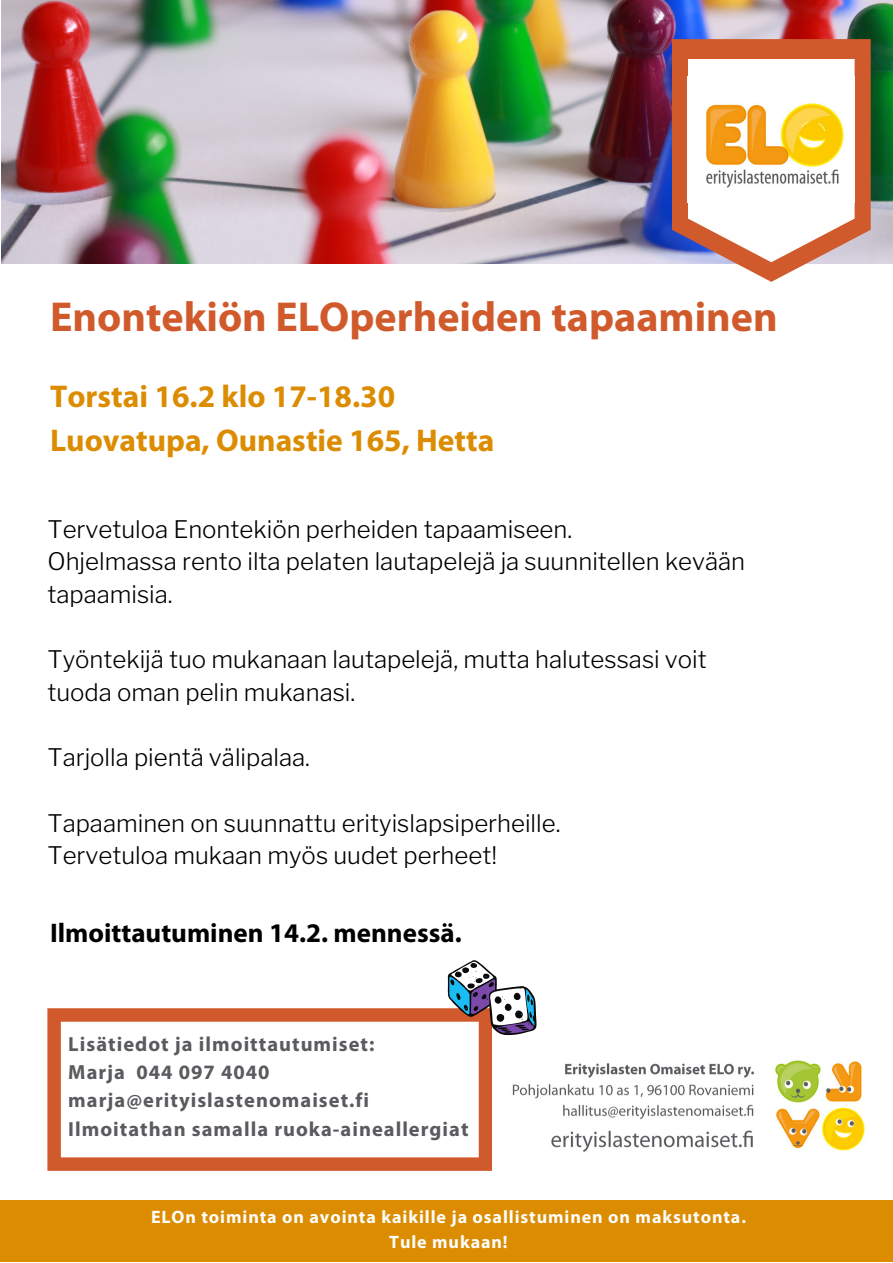
<style>
.page{position:relative;width:893px;height:1263px;background:#fff}
.page>*{position:absolute;margin:0;border:0;box-sizing:border-box;transform-origin:0 0}
.t1{font:700 42px "Myriad Pro";color:#d05a2b}
.t2{font:700 31.5px/43.9px "Myriad Pro";color:#dc8c00}
.t3{font:700 27px "Myriad Pro";color:#000}
.t4{font:300 24px/32.6px "Libre Franklin";color:#000}
.t5{font:700 20.48px/28.3px "Myriad Pro";letter-spacing:.05em;color:#5a5a5f}
.t6{font:700 18px/24.8px "Myriad Pro";letter-spacing:.05em;color:#fdfdfc;text-align:center}
</style>
<div class="page">
<img style="left:512px;top:1060px;width:353px;height:92px">
<div style="left:0;top:1200px;width:893px;height:62px;background:#dc8c00"></div>
<svg style="left:47px;top:1008px;width:444px;height:163px"></svg>
<img style="left:2px;top:0;width:891px;height:263px">
<svg style="left:672px;top:39px;width:198px;height:243px;fill:#d05a2b"></svg>
<svg style="left:688px;top:59px;width:166px;height:203px"></svg>
<div style="left:708px;top:98px;width:126px;height:125px;background:#fefefe;border-radius:50%"></div>
<img style="left:688px;top:77px;width:166px;height:125px">
<svg style="left:448px;top:960px;width:89px;height:75px"></svg>
<h1 class="t1" style="left:50px;top:300px;width:729px">Enontekiön ELOperheiden tapaaminen</h1>
<h2 class="t2" style="left:50px;top:377px;width:446px">Torstai 16.2 klo 17-18.30<br>Luovatupa, Ounastie 165, Hetta</h2>
<p class="t4" style="left:47px;top:513px;width:699px">Tervetuloa Enontekiön perheiden tapaamiseen.<br>Ohjelmassa rento ilta pelaten lautapelejä ja suunnitellen kevään tapaamisia.</p>
<p class="t4" style="left:47px;top:643px;width:661px">Työntekijä tuo mukanaan lautapelejä, mutta halutessasi voit tuoda oman pelin mukanasi.</p>
<p class="t4" style="left:47px;top:741px;width:264px">Tarjolla pientä välipalaa.</p>
<p class="t4" style="left:47px;top:806px;width:514px">Tapaaminen on suunnattu erityislapsiperheille.<br>Tervetuloa mukaan myös uudet perheet!</p>
<p class="t3" style="left:50px;top:922px;width:413px">Ilmoittautuminen 14.2. mennessä.</p>
<p class="t5" style="left:68px;top:1031px;width:402px">Lisätiedot ja ilmoittautumiset:<br>Marja 044 097 4040 marja@erityislastenomaiset.fi<br>Ilmoitathan samalla ruoka-aineallergiat</p>
<p class="t6" style="left:151px;top:1206px;width:596px">ELOn toiminta on avointa kaikille ja osallistuminen on maksutonta.<br>Tule mukaan!</p>
</div>
